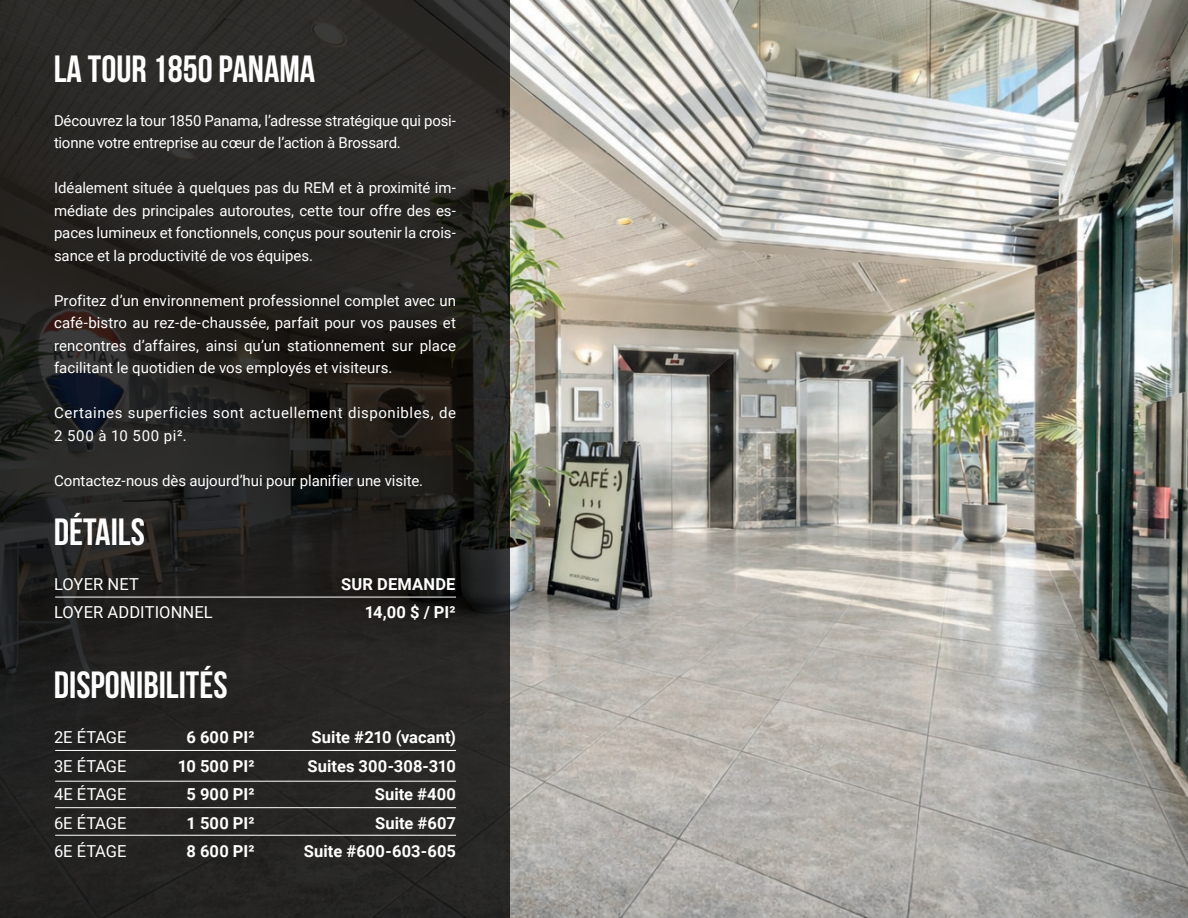
<style>
.page{position:relative;width:1188px;height:918px;background:#fff}
.page>*{position:absolute;margin:0;border:0;box-sizing:border-box;transform-origin:0 0}
.t1{font:700 37.95px "Bebas Neue";color:#fff}
.t2{font:700 16.5px/28.5px "Roboto";letter-spacing:.005em;color:#fff;text-align:right}
.t3{font:16.5px/28.5px "Roboto";letter-spacing:.005em;color:#fff}
.t4{font:15px/22.5px "Roboto";color:#fff;text-align:justify}
.t5{font:15px/22.5px "Roboto";letter-spacing:.04em;color:#fff}
</style>
<div class="page">
<img style="left:509px;top:0;width:679px;height:918px">
<svg style="left:0;top:0;width:509px;height:918px;background:#252421"></svg>
<hr style="left:55px;top:597px;width:401px;height:1px;background:#fff">
<hr style="left:55px;top:750px;width:401px;height:1px;background:#fff">
<hr style="left:55px;top:781px;width:401px;height:1px;background:#fff">
<hr style="left:55px;top:807px;width:401px;height:1px;background:#fff">
<hr style="left:55px;top:835px;width:401px;height:1px;background:#fff">
<h1 class="t1" style="left:54px;top:49px;width:263px">LA TOUR 1850 PANAMA</h1>
<p class="t4" style="left:54px;top:109px;width:404px">Découvrez la tour 1850 Panama, l’adresse stratégique qui posi&shy;tionne votre entreprise au cœur de l’action à Brossard.</p>
<p class="t4" style="left:54px;top:176px;width:404px">Idéalement située à quelques pas du REM et à proximité im&shy;médiate des principales autoroutes, cette tour offre des es&shy;paces lumineux et fonctionnels, conçus pour soutenir la crois&shy;sance et la productivité de vos équipes.</p>
<p class="t4" style="left:54px;top:289px;width:404px">Profitez d’un environnement professionnel complet avec un café-bistro au rez-de-chaussée, parfait pour vos pauses et rencontres d’affaires, ainsi qu’un stationnement sur place facilitant le quotidien de vos employés et visiteurs.</p>
<p class="t5" style="left:54px;top:401px;width:404px">Certaines superficies sont actuellement disponibles, de<br>2 500 à 10 500 pi².</p>
<p class="t4" style="left:54px;top:469px;width:371px">Contactez-nous dès aujourd’hui pour planifier une visite.</p>
<h1 class="t1" style="left:54px;top:511px;width:93px">DÉTAILS</h1>
<p class="t3" style="left:54px;top:569px;width:160px">LOYER NET<br>LOYER ADDITIONNEL</p>
<h1 class="t1" style="left:54px;top:664px;width:175px">DISPONIBILITÉS</h1>
<p class="t2" style="left:341px;top:569px;width:116px">SUR DEMANDE<br>14,00 $ / PI²</p>
<p class="t3" style="left:54px;top:722px;width:74px;text-align:justify">2E ÉTAGE 3E ÉTAGE 4E ÉTAGE 6E ÉTAGE 6E ÉTAGE</p>
<p class="t2" style="left:178px;top:722px;width:78px;text-align:center">6 600 PI²<br>10 500 PI²<br>5 900 PI²<br>1 500 PI²<br>8 600 PI²</p>
<p class="t2" style="left:304px;top:722px;width:154px">Suite #210 (vacant)<br>Suites 300-308-310<br>Suite #400<br>Suite #607<br>Suite #600-603-605</p>
</div>
